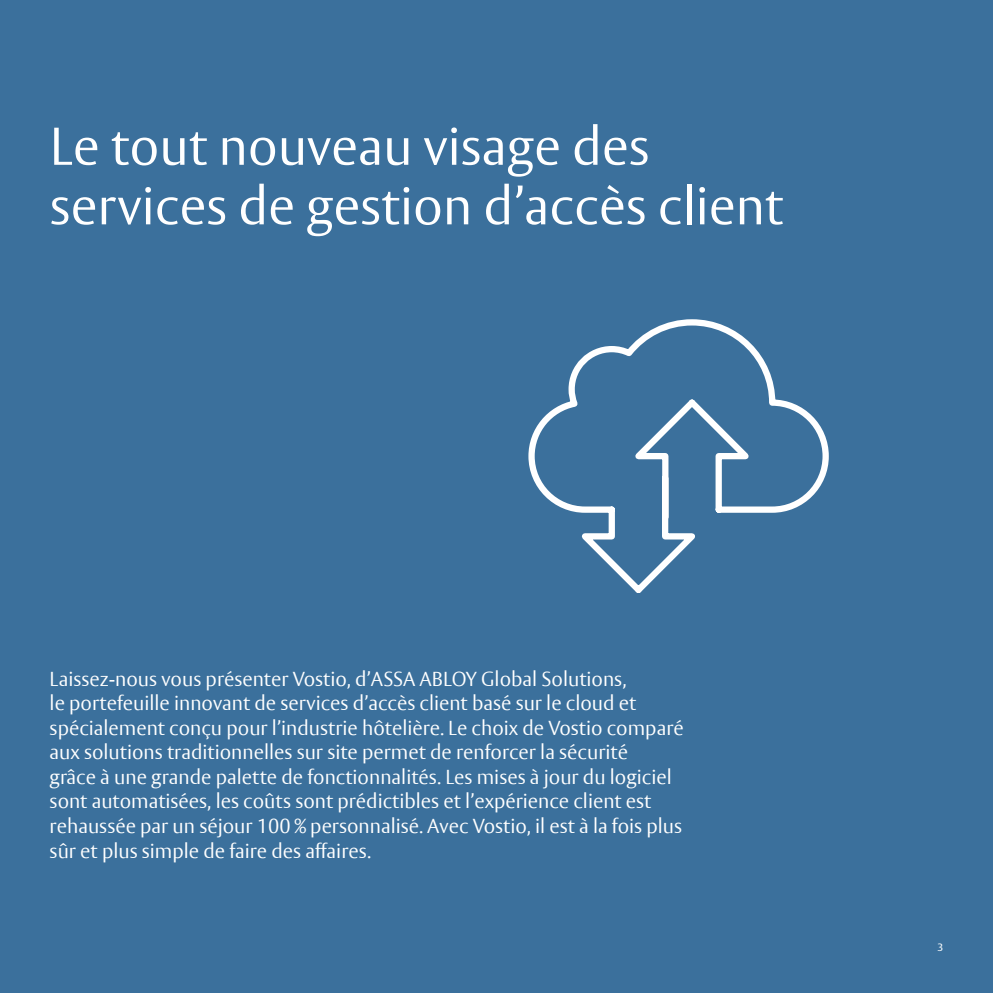
<style>
.page{position:relative;width:993px;height:993px;background:#fff}
.page>*{position:absolute;margin:0;border:0;box-sizing:border-box;transform-origin:0 0}
.Headline_Vesta_Light_30_36{font:300 52.5px/59.5px "ASSA Vesta";color:#fff}
.Ingress_11_5_14{font:300 20.12px/24.5px "ASSA Vesta";color:#fff}
._5_Captions{font:10.5px "ASSA Vesta";color:#fff}
</style>
<div class="page">
<div style="left:0;top:0;width:992px;height:992px;background:#3b709c"></div>
<svg style="left:528px;top:319px;width:301px;height:274px"></svg>
<p class="Headline_Vesta_Light_30_36" style="left:50px;top:119px;width:735px">Le tout nouveau visage des services de gestion d’accès client</p>
<p class="Ingress_11_5_14" style="left:50px;top:667px;width:635px">Laissez-nous vous présenter Vostio, d’ASSA ABLOY Global Solutions,<br>le portefeuille innovant de services d’accès client basé sur le cloud et spécialement conçu pour l’industrie hôtelière. Le choix de Vostio comparé aux solutions traditionnelles sur site permet de renforcer la sécurité<br>grâce à une grande palette de fonctionnalités. Les mises à jour du logiciel sont automatisées, les coûts sont prédictibles et l’expérience client est rehaussée par un séjour 100 % personnalisé. Avec Vostio, il est à la fois plus sûr et plus simple de faire des affaires.</p>
<p class="_5_Captions" style="left:937px;top:941px;width:7px">3</p>
</div>
